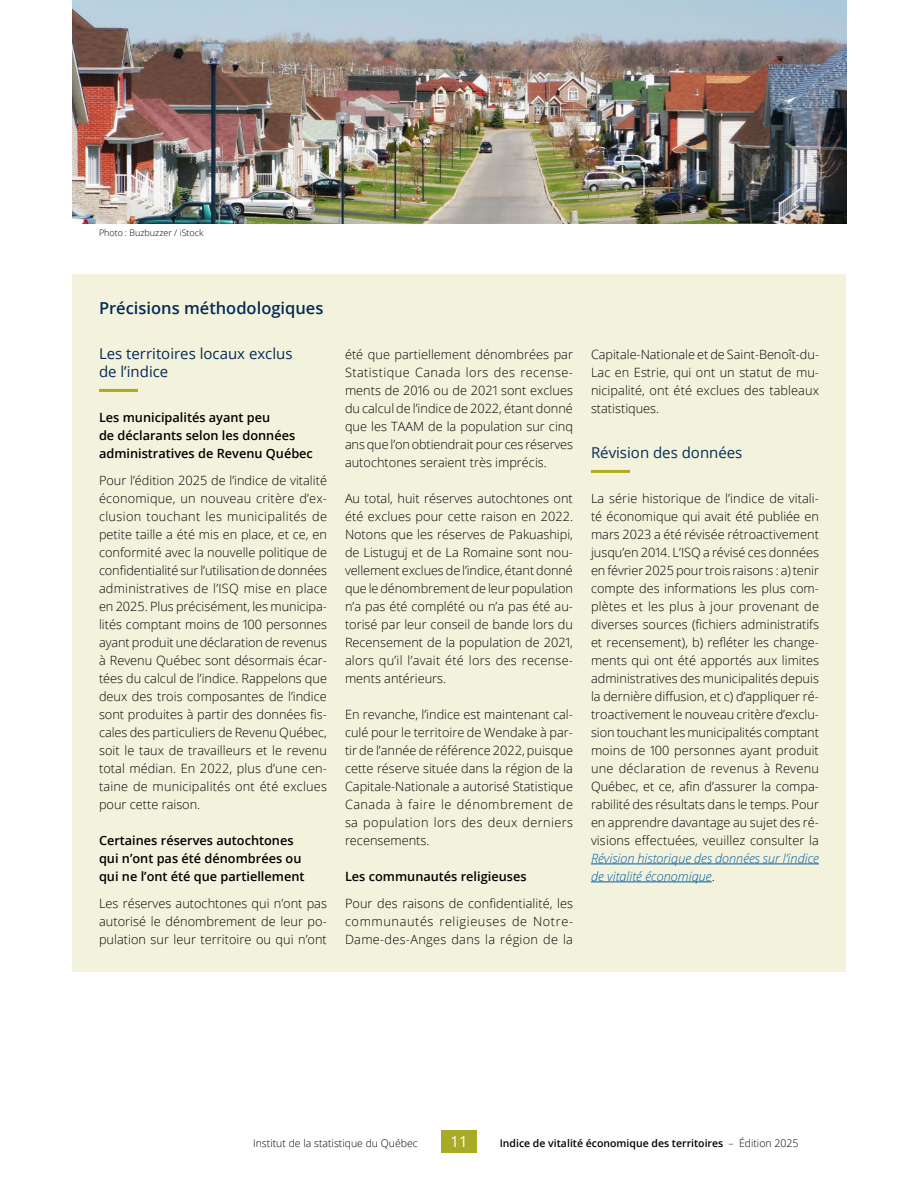
<style>
.page{position:relative;width:918px;height:1188px;background:#fff}
.page>*{position:absolute;margin:0;border:0;box-sizing:border-box;transform-origin:0 0}
.Titre_encadré{font:600 16.5px "Open Sans";color:#052b56}
.Titre_02{font:15px/18px "Open Sans";color:#052b56}
.t1{font:15px "Open Sans";color:#fff}
.Texte_courant{font:300 12.75px/18px "Open Sans";letter-spacing:.005em;color:#000;text-align:justify}
.Titre_03_-_sans_flèche{font:600 12.75px/18px "Open Sans";color:#000}
.t2{font:600 10.5px "Open Sans";color:#000}
.t3{font:300 10.5px "Open Sans";color:#000}
.Crédits_photo{font:300 9px "Open Sans";color:#000}
.s1{font-style:italic;color:#005aa6}
.s2{font-weight:300}
</style>
<div class="page">
<div style="left:441px;top:1130px;width:36px;height:23px;background:#a8ab25"></div>
<img style="left:72px;top:0;width:774px;height:224px">
<div style="left:72px;top:274px;width:774px;height:698px;background:#f3f3dd"></div>
<hr style="left:99px;top:389px;width:39px;height:3px;background:#aeac1e">
<hr style="left:591px;top:470px;width:39px;height:3px;background:#aeac1e">
<hr style="left:591px;top:864px;width:228px;height:1px;background:#005aa6">
<hr style="left:591px;top:882px;width:121px;height:1px;background:#005aa6">
<p class="Crédits_photo" style="left:99px;top:227px;width:106px">Photo : Buzbuzzer / iStock</p>
<p class="Titre_encadré" style="left:99px;top:297px;width:226px">Précisions méthodologiques</p>
<p class="Titre_02" style="left:99px;top:344px;width:195px">Les territoires locaux exclus de l’indice</p>
<p class="Titre_03_-_sans_flèche" style="left:99px;top:408px;width:215px">Les municipalités ayant peu<br>de déclarants selon les données administratives de Revenu Québec</p>
<p class="Texte_courant" style="left:99px;top:471px;width:230px">Pour l’édition 2025 de l’indice de vitalité économique, un nouveau critère d’ex&shy;clusion touchant les municipalités de petite taille a été mis en place, et ce, en conformité avec la nouvelle politique de confidentialité sur l’utilisation de données administratives de l’ISQ mise en place en 2025. Plus précisément, les municipa&shy;lités comptant moins de 100 personnes ayant produit une déclaration de revenus à Revenu Québec sont désormais écar&shy;tées du calcul de l’indice. Rappelons que deux des trois composantes de l’indice sont produites à partir des données fis&shy;cales des particuliers de Revenu Québec, soit le taux de travailleurs et le revenu total médian. En 2022, plus d’une cen&shy;taine de municipalités ont été exclues pour cette raison.</p>
<p class="Titre_03_-_sans_flèche" style="left:99px;top:831px;width:207px">Certaines réserves autochtones qui n’ont pas été dénombrées ou qui ne l’ont été que partiellement</p>
<p class="Texte_courant" style="left:99px;top:894px;width:230px">Les réserves autochtones qui n’ont pas autorisé le dénombrement de leur po&shy;pulation sur leur territoire ou qui n’ont</p>
<p class="Texte_courant" style="left:345px;top:345px;width:230px">été que partiellement dénombrées par Statistique Canada lors des recense&shy;ments de 2016 ou de 2021 sont exclues du calcul de l’indice de 2022, étant donné que les TAAM de la population sur cinq ans que l’on obtiendrait pour ces réserves autochtones seraient très imprécis.</p>
<p class="Texte_courant" style="left:345px;top:489px;width:230px">Au total, huit réserves autochtones ont été exclues pour cette raison en 2022.<br>Notons que les réserves de Pakuashipi, de Listuguj et de La Romaine sont nou&shy;vellement exclues de l’indice, étant donné que le dénombrement de leur population n’a pas été complété ou n’a pas été au&shy;torisé par leur conseil de bande lors du Recensement de la population de 2021, alors qu’il l’avait été lors des recense&shy;ments antérieurs.</p>
<p class="Texte_courant" style="left:345px;top:705px;width:230px">En revanche, l’indice est maintenant cal&shy;culé pour le territoire de Wendake à par&shy;tir de l’année de référence 2022, puisque cette réserve située dans la région de la Capitale-Nationale a autorisé Statistique Canada à faire le dénombrement de sa population lors des deux derniers recensements.</p>
<p class="Titre_03_-_sans_flèche" style="left:345px;top:867px;width:183px">Les communautés religieuses</p>
<p class="Texte_courant" style="left:345px;top:894px;width:230px">Pour des raisons de confidentialité, les communautés religieuses de Notre-Dame-des-Anges dans la région de la</p>
<p class="Texte_courant" style="left:591px;top:345px;width:230px">Capitale-Nationale et de Saint-Benoît-du-Lac en Estrie, qui ont un statut de mu&shy;nicipalité, ont été exclues des tableaux statistiques.</p>
<p class="Titre_02" style="left:591px;top:443px;width:153px">Révision des données</p>
<p class="Texte_courant" style="left:591px;top:489px;width:230px">La série historique de l’indice de vitali&shy;té économique qui avait été publiée en mars 2023 a été révisée rétroactivement jusqu’en 2014. L’ISQ a révisé ces données en février 2025 pour trois raisons : a) tenir compte des informations les plus com&shy;plètes et les plus à jour provenant de diverses sources (fichiers administratifs et recensement), b) refléter les change&shy;ments qui ont été apportés aux limites administratives des municipalités depuis la dernière diffusion, et c) d’appliquer ré&shy;troactivement le nouveau critère d’exclu&shy;sion touchant les municipalités comptant moins de 100 personnes ayant produit une déclaration de revenus à Revenu Québec, et ce, afin d’assurer la compa&shy;rabilité des résultats dans le temps. Pour en apprendre davantage au sujet des ré&shy;visions effectuées, veuillez consulter la <span class="s1">Révision historique des données sur l’indice de vitalité économique</span>.</p>
<p class="t3" style="left:253px;top:1136px;width:166px">Institut de la statistique du Québec</p>
<p class="t1" style="left:450px;top:1131px;width:19px">11</p>
<p class="t2" style="left:500px;top:1136px;width:300px">Indice de vitalité économique des territoires <span class="s2">– Édition 2025</span></p>
</div>
